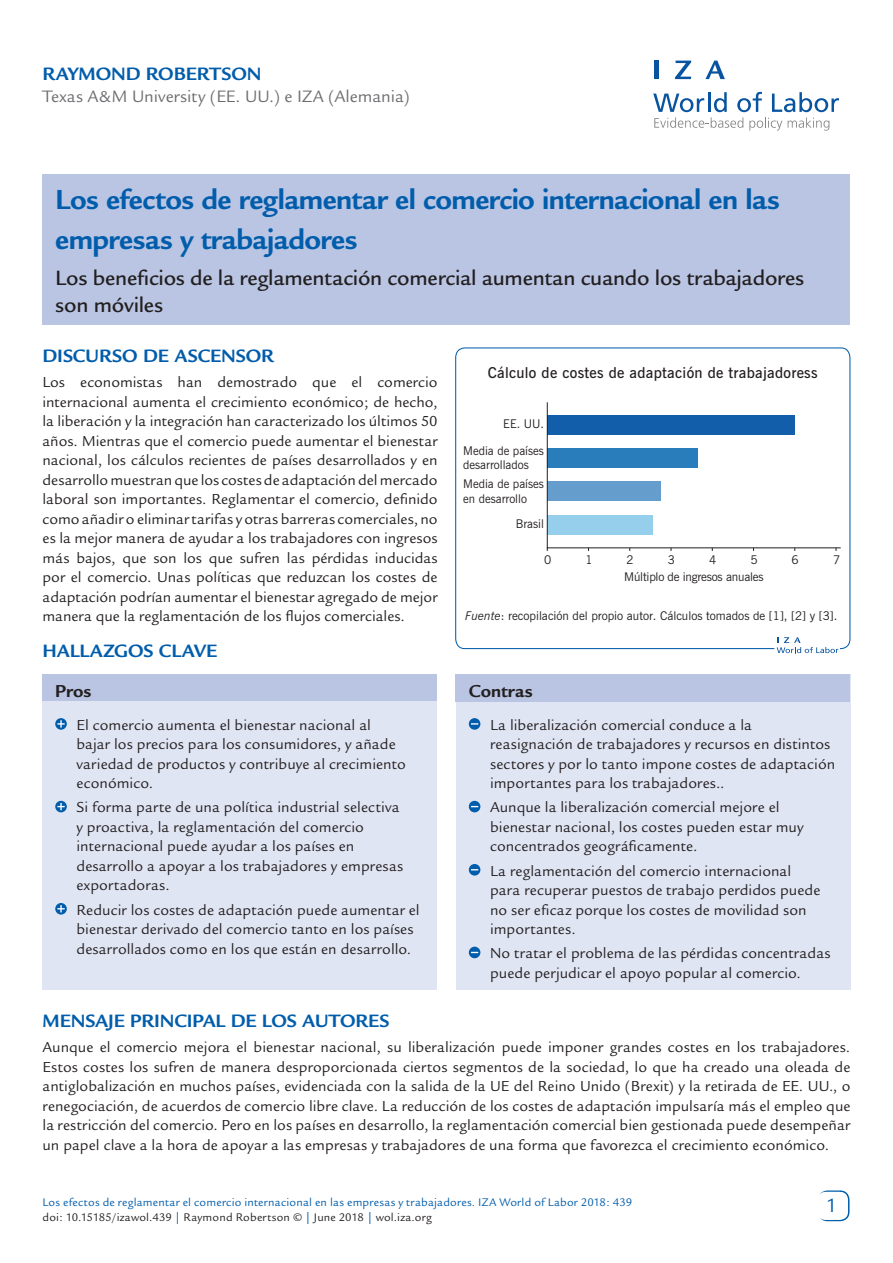
<style>
.page{position:relative;width:893px;height:1263px;background:#fff}
.page>*{position:absolute;margin:0;border:0;box-sizing:border-box;transform-origin:0 0}
.Cover__Title{font:700 30px/40.5px "Legacy Sans";letter-spacing:-.015em;color:#015dab}
.Cover__Subtitle{font:500 22.5px/27px "Legacy Sans";letter-spacing:-.01em;color:#231f20}
.t1{font:21px "Legacy Sans";color:#015dab}
.Main__A_Level_Headin{font:700 19.5px "Legacy Sans";letter-spacing:-.005em;color:#015dab}
.Cover__AuthorName{font:700 19.5px "Legacy Sans";letter-spacing:-.005em;color:#015dab}
.Cover__Pro_Con_Heade{font:700 18.75px "Legacy Sans";color:#231f20}
.Cover__Affiliation{font:18px "Legacy Sans";color:#6c6d70}
.Main__Bodytext{font:15.75px/19.5px "Legacy Sans";color:#231f20;text-align:justify}
.Cover__Pro_Con_Bulle{font:15.75px/19.5px "Legacy Sans";letter-spacing:.005em;color:#231f20}
.t2{font:600 15px "News Gothic BT";letter-spacing:.02em;color:#231f20}
.t3{font:12px/14.4px "News Gothic BT";color:#231f20}
.Cover_Footer{font:12px "Legacy Sans";letter-spacing:.015em;color:#015dab}
.t4{font:12px "Legacy Sans";letter-spacing:.015em;color:#231f20}
.s1{font-style:italic}
.s2{color:#015dab}
</style>
<div class="page">
<div style="left:43px;top:174px;width:807px;height:151px;background:#b9c5e3"></div>
<div style="left:818px;top:1190px;width:31px;height:31px;border:2px solid #015dab;border-radius:9px"></div>
<div style="left:817px;top:1192px;width:30px;height:28px;background:#fff;border-radius:9px"></div>
<svg style="left:653px;top:92px;width:186px;height:39px"></svg>
<hr style="left:654px;top:61px;width:4px;height:18px;background:#0854a0">
<svg style="left:675px;top:61px;width:16px;height:18px"></svg>
<svg style="left:705px;top:61px;width:20px;height:18px"></svg>
<div style="left:456px;top:674px;width:394px;height:316px;background:#e0e5f3"></div>
<div style="left:455px;top:674px;width:395px;height:28px;background:#b9c5e3"></div>
<div style="left:469px;top:718px;width:11px;height:12px;background:#015dab;border-radius:50%"></div>
<svg style="left:471px;top:723px;width:7px;height:2px"></svg>
<svg style="left:469px;top:801px;width:11px;height:11px"></svg>
<svg style="left:469px;top:864px;width:11px;height:11px"></svg>
<svg style="left:469px;top:947px;width:11px;height:11px"></svg>
<div style="left:42px;top:675px;width:395px;height:315px;background:#e0e5f3"></div>
<div style="left:42px;top:675px;width:395px;height:26px;background:#b9c5e3"></div>
<svg style="left:55px;top:718px;width:12px;height:12px"></svg>
<svg style="left:57px;top:720px;width:8px;height:7px"></svg>
<svg style="left:55px;top:801px;width:12px;height:11px"></svg>
<svg style="left:57px;top:803px;width:8px;height:7px"></svg>
<svg style="left:55px;top:903px;width:12px;height:11px"></svg>
<svg style="left:57px;top:905px;width:8px;height:7px"></svg>
<svg style="left:546px;top:402px;width:295px;height:149px"></svg>
<div style="left:455px;top:347px;width:395px;height:302px;border:1px solid #015dab;border-radius:9px"></div>
<div style="left:775px;top:637px;width:64px;height:17px;background:#fff"></div>
<svg style="left:777px;top:637px;width:61px;height:16px"></svg>
<p class="Cover__AuthorName" style="left:43px;top:63px;width:221px">RAYMOND ROBERTSON</p>
<p class="Cover__Affiliation" style="left:43px;top:86px;width:369px">Texas A&amp;M University (EE. UU.) e IZA (Alemania)</p>
<p class="Cover__Title" style="left:55px;top:179px;width:726px">Los efectos de reglamentar el comercio internacional en las empresas y trabajadores</p>
<p class="Cover__Subtitle" style="left:55px;top:264px;width:751px">Los beneficios de la reglamentación comercial aumentan cuando los trabajadores son móviles</p>
<p class="Main__A_Level_Headin" style="left:43px;top:344px;width:233px">DISCURSO DE ASCENSOR</p>
<p class="Main__Bodytext" style="left:43px;top:372px;width:397px">Los economistas han demostrado que el comercio internacional aumenta el crecimiento económico; de hecho, la liberación y la integración han caracterizado los últimos 50 años. Mientras que el comercio puede aumentar el bienestar nacional, los cálculos recientes de países desarrollados y en desarrollo muestran que los costes de adaptación del mercado laboral son importantes. Reglamentar el comercio, definido como añadir o eliminar tarifas y otras barreras comerciales, no es la mejor manera de ayudar a los trabajadores con ingresos más bajos, que son los que sufren las pérdidas inducidas por el comercio. Unas políticas que reduzcan los costes de adaptación podrían aumentar el bienestar agregado de mejor manera que la reglamentación de los flujos comerciales.</p>
<p class="Main__A_Level_Headin" style="left:43px;top:639px;width:176px">HALLAZGOS CLAVE</p>
<p class="Cover__Pro_Con_Heade" style="left:55px;top:680px;width:38px">Pros</p>
<p class="Cover__Pro_Con_Bulle" style="left:76px;top:715px;width:331px">El comercio aumenta el bienestar nacional al bajar los precios para los consumidores, y añade variedad de productos y contribuye al crecimiento económico.</p>
<p class="Cover__Pro_Con_Bulle" style="left:76px;top:798px;width:328px">Si forma parte de una política industrial selectiva y proactiva, la reglamentación del comercio internacional puede ayudar a los países en desarrollo a apoyar a los trabajadores y empresas exportadoras.</p>
<p class="Cover__Pro_Con_Bulle" style="left:76px;top:900px;width:345px">Reducir los costes de adaptación puede aumentar el bienestar derivado del comercio tanto en los países desarrollados como en los que están en desarrollo.</p>
<p class="t2" style="left:488px;top:364px;width:331px">Cálculo de costes de adaptación de trabajadoress</p>
<p class="t3" style="left:503px;top:416px;width:42px">EE. UU.</p>
<p class="t3" style="left:463px;top:443px;width:82px">Media de países desarrollados</p>
<p class="t3" style="left:463px;top:477px;width:82px">Media de países en desarrollo</p>
<p class="t3" style="left:516px;top:516px;width:30px">Brasil</p>
<p class="t3" style="left:544px;top:552px;width:9px">0</p>
<p class="t3" style="left:585px;top:552px;width:9px">1</p>
<p class="t3" style="left:627px;top:552px;width:9px">2</p>
<p class="t3" style="left:668px;top:552px;width:9px">3</p>
<p class="t3" style="left:709px;top:552px;width:9px">4</p>
<p class="t3" style="left:750px;top:552px;width:9px">5</p>
<p class="t3" style="left:792px;top:552px;width:9px">6</p>
<p class="t3" style="left:833px;top:552px;width:9px">7</p>
<p class="t3" style="left:624px;top:570px;width:141px">Múltiplo de ingresos anuales</p>
<p class="t3" style="left:465px;top:609px;width:374px"><span class="s1">Fuente</span>: recopilación del propio autor. Cálculos tomados de [1], [2] y [3].</p>
<p class="Cover__Pro_Con_Heade" style="left:469px;top:680px;width:65px">Contras</p>
<p class="Cover__Pro_Con_Bulle" style="left:490px;top:715px;width:347px">La liberalización comercial conduce a la reasignación de trabajadores y recursos en distintos sectores y por lo tanto impone costes de adaptación importantes para los trabajadores..</p>
<p class="Cover__Pro_Con_Bulle" style="left:490px;top:798px;width:315px">Aunque la liberalización comercial mejore el bienestar nacional, los costes pueden estar muy concentrados geográficamente.</p>
<p class="Cover__Pro_Con_Bulle" style="left:490px;top:861px;width:332px">La reglamentación del comercio internacional para recuperar puestos de trabajo perdidos puede no ser eficaz porque los costes de movilidad son importantes.</p>
<p class="Cover__Pro_Con_Bulle" style="left:490px;top:944px;width:342px">No tratar el problema de las pérdidas concentradas puede perjudicar el apoyo popular al comercio.</p>
<p class="Main__A_Level_Headin" style="left:43px;top:1009px;width:349px">MENSAJE PRINCIPAL DE LOS AUTORES</p>
<p class="Main__Bodytext" style="left:43px;top:1038px;width:809px">Aunque el comercio mejora el bienestar nacional, su liberalización puede imponer grandes costes en los trabajadores.<br>Estos costes los sufren de manera desproporcionada ciertos segmentos de la sociedad, lo que ha creado una oleada de antiglobalización en muchos países, evidenciada con la salida de la UE del Reino Unido (Brexit) y la retirada de EE. UU., o renegociación, de acuerdos de comercio libre clave. La reducción de los costes de adaptación impulsaría más el empleo que la restricción del comercio. Pero en los países en desarrollo, la reglamentación comercial bien gestionada puede desempeñar un papel clave a la hora de apoyar a las empresas y trabajadores de una forma que favorezca el crecimiento económico.</p>
<p class="Cover_Footer" style="left:43px;top:1196px;width:591px">Los efectos de reglamentar el comercio internacional en las empresas y trabajadores. IZA World of Labor 2018: 439</p>
<p class="t4" style="left:43px;top:1211px;width:391px">doi: 10.15185/izawol.439 <span class="s2">|</span> Raymond Robertson © <span class="s2">|</span> June 2018 <span class="s2">|</span> wol.iza.org</p>
<p class="t1" style="left:826px;top:1194px;width:13px">1</p>
<p class="t1" style="left:828px;top:1194px;width:13px">2</p>
</div>
